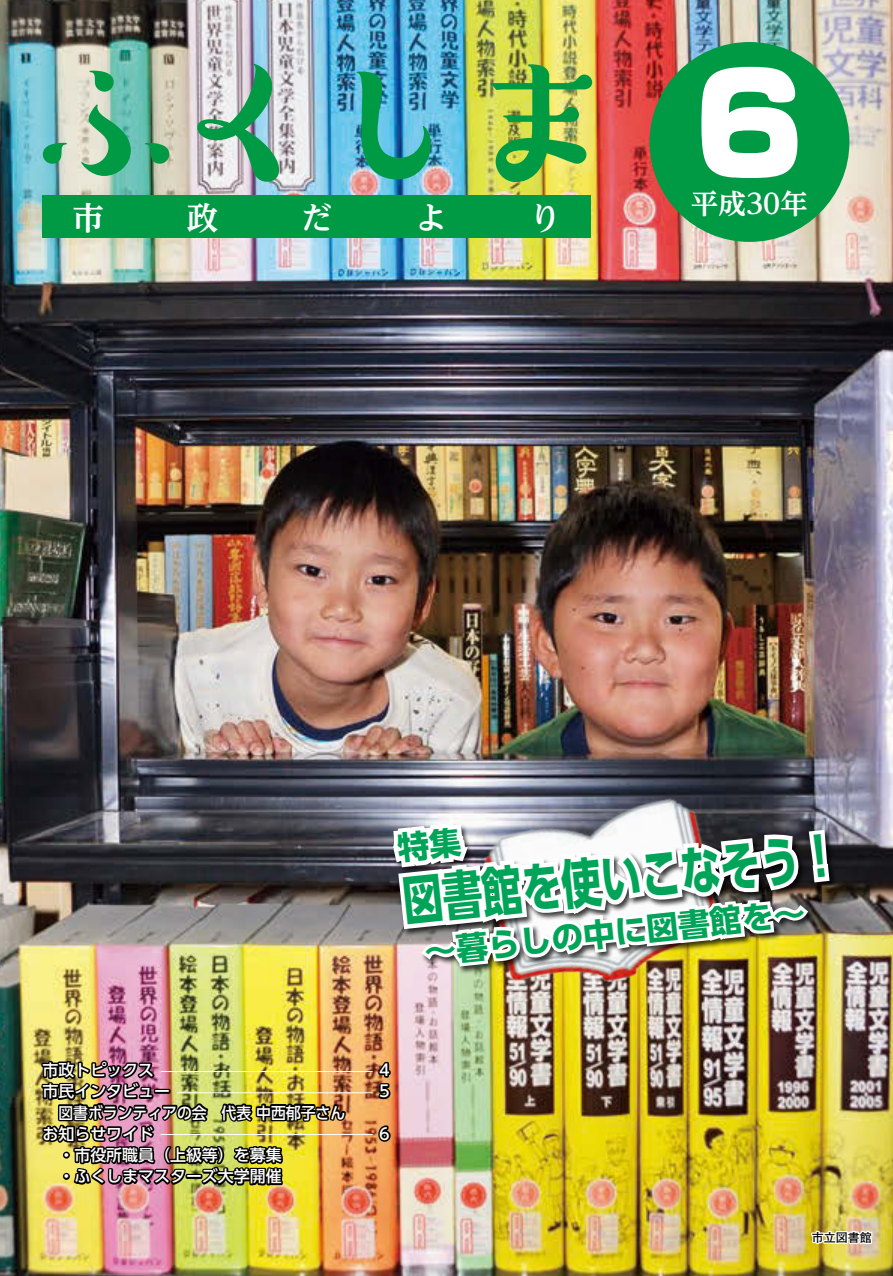
<style>
.page{position:relative;width:893px;height:1276px;background:#fff}
.page>*{position:absolute;margin:0;border:0;box-sizing:border-box;transform-origin:0 0}
.t1{font:500 186px "Suzumushi Std";color:#094}
.t2{font:900 138.15px "Soft Go Std";color:#fff}
.t3{font:700 53.1px "UD Shin Go Pro";color:#00a458;scale:.75 1}
.t4{font:700 31.95px "UD Shin Go Pro";color:#00a458}
.t5{font:700 31.95px "UD Reimin Pro";color:#fff}
.t6{font:700 27.6px "UD Reimin Pro";color:#fff}
.t7{font:500 15.9px/21.3px "UD Shin Go Pro";color:#fff}
.t8{font:500 15.9px "UD Shin Go Pro";color:#fff;scale:.93 1}
.t9{font:700 12px "Futo Go B101 Pr 5";color:#000}
</style>
<div class="page">
<img style="left:0;top:0;width:893px;height:1276px">
<div style="left:649px;top:42px;width:200px;height:200px;background:#094;border-radius:50%"></div>
<div style="left:43px;top:195px;width:548px;height:43px;background:#094"></div>
<svg style="left:810px;top:1221px;width:64px;height:38px"></svg>
<img style="left:40px;top:1058px;width:308px;height:130px">
<svg style="left:376px;top:1060px;width:16px;height:40px"></svg>
<svg style="left:376px;top:1123px;width:16px;height:20px"></svg>
<hr style="left:177px;top:1092px;width:195px;height:1px;background:#fff">
<hr style="left:161px;top:1134px;width:211px;height:1px;background:#fff">
<hr style="left:161px;top:1071px;width:211px;height:1px;background:#fff">
<img style="left:469px;top:777px;width:270px;height:236px">
<div style="left:392px;top:822px;width:445px;height:152px;background:#000;opacity:.75"></div>
<img style="left:388px;top:818px;width:446px;height:152px">
<h1 class="t1" style="left:11px;top:3px;width:623px">ふくしま</h1>
<h3 class="t5" style="left:72px;top:191px;width:33px">市</h3>
<h3 class="t5" style="left:187px;top:191px;width:33px">政</h3>
<h3 class="t5" style="left:301px;top:191px;width:33px">だ</h3>
<h3 class="t5" style="left:415px;top:191px;width:33px">よ</h3>
<h3 class="t5" style="left:529px;top:191px;width:33px">り</h3>
<h2 class="t2" style="left:693px;top:26px;width:114px">6</h2>
<h3 class="t6" style="left:691px;top:181px;width:118px">平成30年</h3>
<h3 class="t3" style="left:399px;top:858px;width:586px;rotate:-6deg">図書館を使いこなそう!</h3>
<h3 class="t4" style="left:422px;top:926px;width:384px;rotate:-6deg">〜暮らしの中に図書館を〜</h3>
<p class="t7" style="left:43px;top:1059px;width:113px">市政トピックス</p>
<p class="t7" style="left:43px;top:1080px;width:129px">市民インタビュー</p>
<p class="t8" style="left:58px;top:1099px;width:310px">図書ボランティアの会　代表中西郁子さん</p>
<p class="t7" style="left:43px;top:1122px;width:113px">お知らせワイド</p>
<p class="t7" style="left:43px;top:1144px;width:241px">　・市役所職員（上級等）を募集</p>
<p class="t7" style="left:43px;top:1165px;width:241px">　・ふくしまマスターズ大学開催</p>
<p class="t7" style="left:376px;top:1059px;width:17px">４<br>５</p>
<p class="t7" style="left:376px;top:1122px;width:17px">６</p>
<p class="t9" style="left:812px;top:1227px;width:61px">市立図書館</p>
</div>
